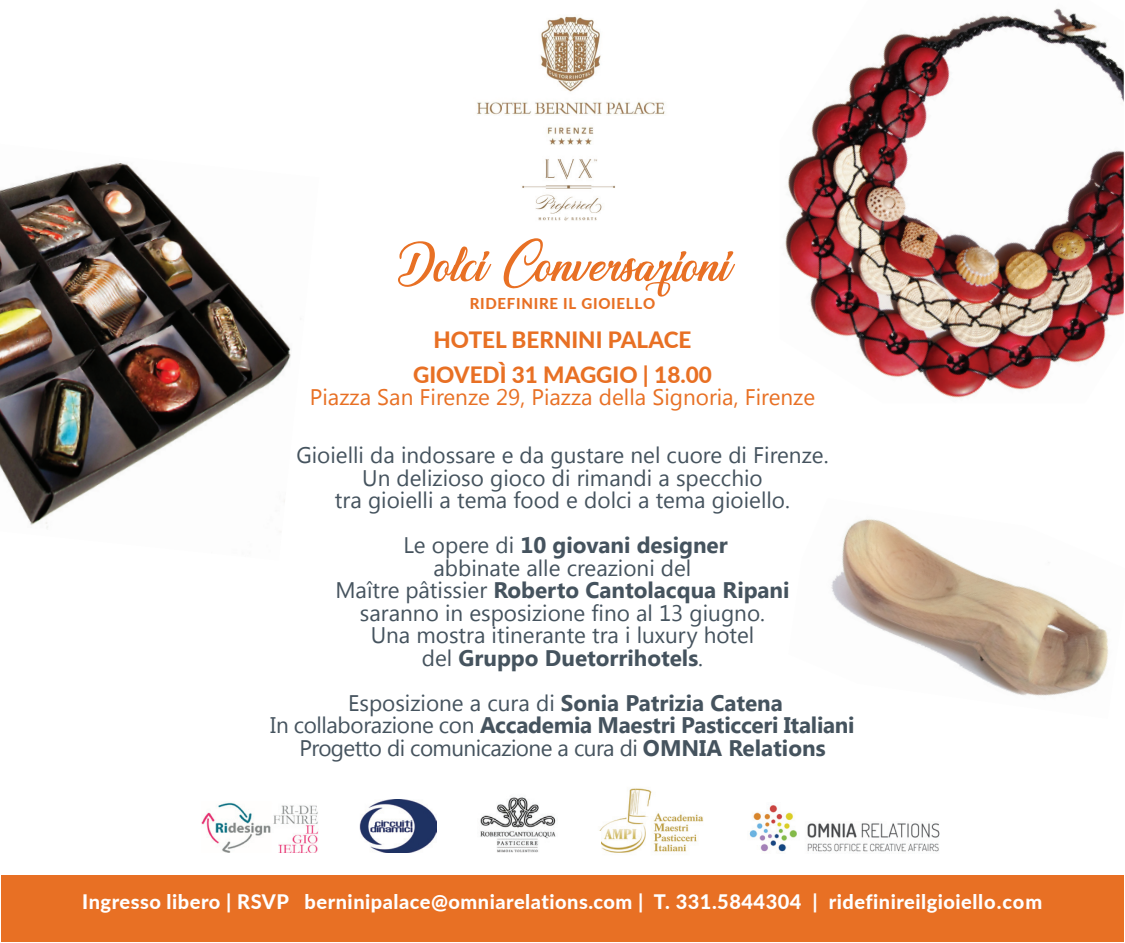
<style>
.page{position:relative;width:1125px;height:943px;background:#fff}
.page>*{position:absolute;margin:0;border:0;box-sizing:border-box;transform-origin:0 0}
.t1{font:90px "Special Valentine";letter-spacing:.01em;color:#e87024}
.t2{font:22.5px/22.5px "Lao UI";color:#45535e;text-align:center}
.t3{font:22.5px/22.5px "Lao UI";letter-spacing:-.025em;color:#45535e;text-align:center}
.t4{font:22.5px "Lao UI";color:#e87024}
.t5{font:800 22.5px/35px "Lato";color:#e87024;text-align:center}
.t6{font:800 20px "Lato";letter-spacing:.025em;color:#fff}
.t7{font:800 15px "Lato";letter-spacing:.05em;color:#e87024}
.s1{font-weight:700}
</style>
<div class="page">
<div style="left:1px;top:875px;width:1123px;height:66px;background:#e87024"></div>
<img style="left:201px;top:802px;width:117px;height:51px">
<img style="left:359px;top:799px;width:77px;height:53px">
<img style="left:749px;top:805px;width:191px;height:47px">
<img style="left:599px;top:788px;width:105px;height:65px">
<img style="left:599px;top:831px;width:1px;height:22px">
<img style="left:785px;top:8px;width:339px;height:390px">
<img style="left:831px;top:519px;width:278px;height:177px">
<img style="left:0;top:162px;width:291px;height:366px">
<img style="left:477px;top:16px;width:188px;height:205px">
<img style="left:480px;top:797px;width:76px;height:56px">
<h1 class="t1" style="left:396px;top:197px;width:335px">Dolci Conversazioni</h1>
<p class="t7" style="left:470px;top:292px;width:187px">RIDEFINIRE IL GIOIELLO</p>
<p class="t5" style="left:413px;top:321px;width:300px">HOTEL BERNINI PALACE<br>GIOVEDÌ 31 MAGGIO | 18.00</p>
<p class="t4" style="left:310px;top:382px;width:507px">Piazza San Firenze 29, Piazza della Signoria, Firenze</p>
<p class="t2" style="left:296px;top:443px;width:534px">Gioielli da indossare e da gustare nel cuore di Firenze.<br>Un delizioso gioco di rimandi a specchio<br>tra gioielli a tema food e dolci a tema gioiello.</p>
<p class="t2" style="left:335px;top:533px;width:456px">Le opere di <span class="s1">10 giovani designer<br></span>abbinate alle creazioni del<br>Maître pâtissier <span class="s1">Roberto Cantolacqua Ripani </span>saranno in esposizione fino al 13 giugno.<br>Una mostra itinerante tra i luxury hotel<br>del <span class="s1">Gruppo Duetorrihotels</span>.</p>
<p class="t3" style="left:270px;top:690px;width:586px">Esposizione a cura di <span class="s1">Sonia Patrizia Catena<br></span>In collaborazione con <span class="s1">Accademia Maestri Pasticceri Italiani<br></span>Progetto di comunicazione a cura di <span class="s1">OMNIA Relations</span></p>
<p class="t6" style="left:82px;top:887px;width:962px">Ingresso libero | RSVP berninipalace@omniarelations.com | T. 331.5844304 | ridefinireilgioiello.com</p>
</div>
